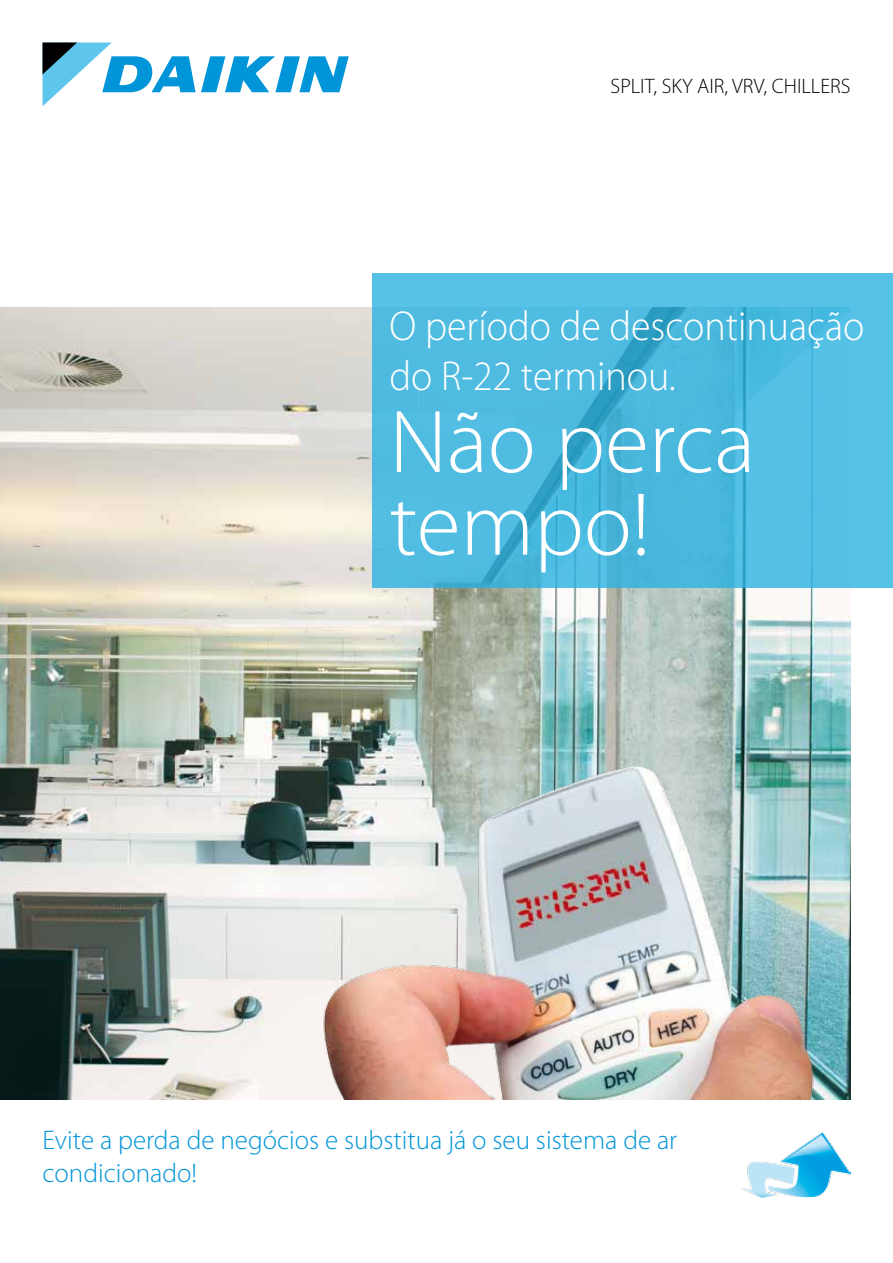
<style>
.page{position:relative;width:893px;height:1263px;background:#fff}
.page>*{position:absolute;margin:0;border:0;box-sizing:border-box;transform-origin:0 0}
.t1{font:300 90px/82.5px "Myriad Pro";color:#fff}
.t2{font:300 42px/49.5px "Myriad Pro";color:#fff;scale:.95 1}
.t3{font:300 27px/33px "Myriad Pro";color:#0095d8}
.t4{font:300 21px "Myriad Pro";color:#000}
</style>
<div class="page">
<svg style="left:43px;top:43px;width:306px;height:63px"></svg>
<img style="left:0;top:307px;width:850px;height:792px">
<svg style="left:372px;top:274px;width:521px;height:313px;fill:#4fbce1"></svg>
<img style="left:742px;top:1132px;width:108px;height:66px">
<img style="left:289px;top:765px;width:544px;height:334px">
<p class="t4" style="left:611px;top:74px;width:241px">SPLIT, SKY AIR, VRV, CHILLERS</p>
<h2 class="t2" style="left:389px;top:302px;width:501px">O período de descontinuação do R-22 terminou.</h2>
<h1 class="t1" style="left:389px;top:402px;width:367px">Não perca tempo!</h1>
<p class="t3" style="left:43px;top:1123px;width:636px">Evite a perda de negócios e substitua já o seu sistema de ar condicionado!</p>
</div>
